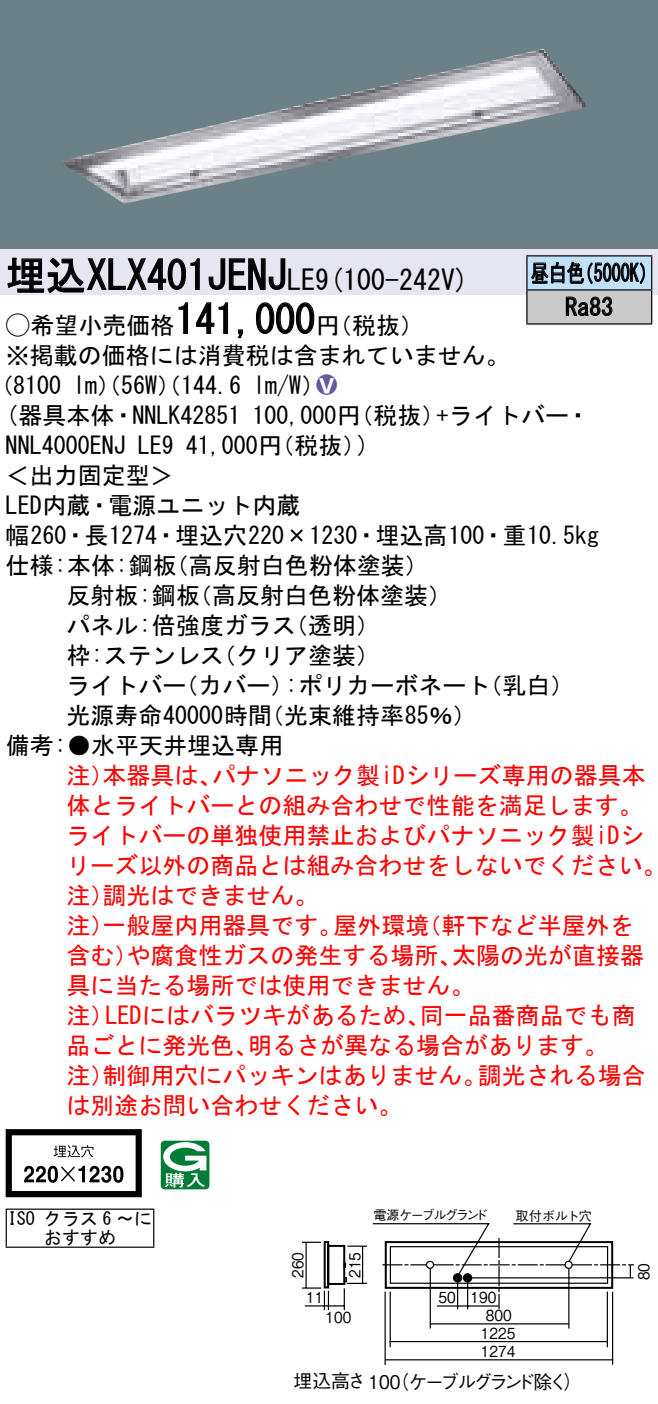
<style>
.page{position:relative;width:658px;height:1404px;background:#fff}
.page>*{position:absolute;margin:0;border:0;box-sizing:border-box;transform-origin:0 0}
.t1{font:40px "MS Gothic";color:#000}
.t2{font:28px "MS Gothic";color:#000}
.t3{font:24px/30px "MS Gothic";color:#000}
.t4{font:24px/30px "MS Gothic";color:#f00}
.t5{font:24px/34px "MS Gothic";color:#000;scale:.75 1}
.t6{font:24px "Ford Classification 1";color:#635aa0}
.t7{font:18.8px "Gothic BBB Pro Medium 90 pv RKSJ H";letter-spacing:-.16em;color:#000}
.t8{font:18.8px "Gothic BBB Pro Medium 90 pv RKSJ H";color:#000}
.t9{font:18.8px "Gothic BBB Pro Medium 90 pv RKSJ H";letter-spacing:-.115em;color:#000}
.t10{font:18px "MS Gothic";color:#000}
.t11{font:15.2px/18px "Gothic BBB Pro Medium 90 pv RKSJ H";color:#000;text-align:center;scale:.9 1}
.t12{font:13.2px "Gothic BBB Pro Medium 90 pv RKSJ H";letter-spacing:-.15em;color:#000}
.t13{font:13.2px "Gothic BBB Pro Medium 90 pv RKSJ H";letter-spacing:-.095em;color:#000}
.s1{font-size:28px}
.s2{font-family:"Ford Classification 1"}
.s3{color:#fff}
</style>
<div class="page">
<div style="left:0;top:0;width:658px;height:249px;background:#6c8087"></div>
<img style="left:62px;top:49px;width:524px;height:155px">
<div style="left:0;top:249px;width:658px;height:46px;background:#e6e5f2"></div>
<svg style="left:7px;top:257px;width:193px;height:37px"></svg>
<svg style="left:208px;top:258px;width:78px;height:32px"></svg>
<svg style="left:178px;top:302px;width:10px;height:32px"></svg>
<svg style="left:195px;top:302px;width:33px;height:32px"></svg>
<svg style="left:238px;top:329px;width:5px;height:10px"></svg>
<svg style="left:256px;top:302px;width:59px;height:32px"></svg>
<svg style="left:6px;top:1129px;width:136px;height:67px"></svg>
<svg style="left:113px;top:1165px;width:10px;height:17px"></svg>
<svg style="left:116px;top:1168px;width:4px;height:11px"></svg>
<svg style="left:161px;top:1140px;width:48px;height:49px"></svg>
<hr style="left:6px;top:1208px;width:148px;height:1px;background:#000">
<hr style="left:6px;top:1209px;width:1px;height:37px;background:#000">
<hr style="left:153px;top:1209px;width:1px;height:37px;background:#000">
<hr style="left:6px;top:1246px;width:148px;height:1px;background:#000">
<div style="left:527px;top:256px;width:124px;height:34px;background:#c1e1fa"></div>
<div style="left:527px;top:290px;width:124px;height:34px;background:#cacaca"></div>
<hr style="left:526px;top:255px;width:126px;height:1px;background:#000">
<hr style="left:526px;top:256px;width:1px;height:33px;background:#000">
<hr style="left:651px;top:256px;width:1px;height:33px;background:#000">
<hr style="left:526px;top:289px;width:126px;height:1px;background:#000">
<hr style="left:526px;top:290px;width:1px;height:33px;background:#000">
<hr style="left:651px;top:290px;width:1px;height:33px;background:#000">
<hr style="left:526px;top:323px;width:126px;height:1px;background:#000">
<svg style="left:531px;top:261px;width:114px;height:23px"></svg>
<svg style="left:565px;top:296px;width:47px;height:20px"></svg>
<hr style="left:384px;top:1291px;width:2px;height:73px;background:#000">
<hr style="left:430px;top:1322px;width:139px;height:2px;background:#000">
<hr style="left:389px;top:1340px;width:218px;height:1px;background:#000">
<hr style="left:385px;top:1358px;width:228px;height:2px;background:#000">
<hr style="left:429px;top:1267px;width:2px;height:61px;background:#000">
<hr style="left:606px;top:1291px;width:2px;height:56px;background:#000">
<hr style="left:389px;top:1291px;width:2px;height:56px;background:#000">
<hr style="left:612px;top:1291px;width:1px;height:73px;background:#000">
<hr style="left:568px;top:1267px;width:1px;height:61px;background:#000">
<svg style="left:302px;top:1223px;width:332px;height:86px"></svg>
<h1 class="t1" style="left:6px;top:255px;width:311px">埋込XLX401JENJ<span class="s1">LE</span></h1>
<p class="t2" style="left:315px;top:265px;width:155px">(9 100-242 (V</p>
<h1 class="t1" style="left:175px;top:299px;width:141px">141,000</h1>
<p class="t3" style="left:6px;top:310px;width:506px"><span class="s2">A</span>希望小売価格<br>※掲載の価格には消費税は含まれていません。</p>
<p class="t6" style="left:316px;top:372px;width:22px">2<span class="s3">8</span></p>
<p class="t3" style="left:316px;top:310px;width:109px">（円税抜(</p>
<p class="t3" style="left:253px;top:370px;width:73px">l m (W/</p>
<p class="t3" style="left:-11px;top:370px;width:74px">（8100</p>
<p class="t3" style="left:73px;top:370px;width:170px">lm）（56 ）（W 144.6</p>
<p class="t5" style="left:565px;top:256px;width:65px;text-indent:-34px">昼白色<br>Ra83</p>
<p class="t5" style="left:575px;top:256px;width:109px">（5000 (K</p>
<p class="t3" style="left:6px;top:400px;width:236px">(器具本体・NNLK42851</p>
<p class="t3" style="left:436px;top:400px;width:155px">+ライトバー・</p>
<p class="t3" style="left:252px;top:400px;width:194px">100,000 （円税抜）</p>
<p class="t3" style="left:186px;top:430px;width:182px">41,000 （円税抜(</p>
<p class="t3" style="left:357px;top:430px;width:13px">(</p>
<p class="t3" style="left:6px;top:430px;width:121px">NNL4000ENJ</p>
<p class="t3" style="left:6px;top:460px;width:169px">＜出力固定型&lt;</p>
<p class="t3" style="left:6px;top:490px;width:296px">LED内蔵・電源ユニット内蔵</p>
<p class="t3" style="left:6px;top:520px;width:595px">幅260・長1274・埋込穴220×1230・埋込高100・重10.5kg</p>
<p class="t3" style="left:165px;top:550px;width:266px">（高反射白色粉体塗装(</p>
<p class="t3" style="left:138px;top:430px;width:37px">LE9</p>
<p class="t3" style="left:6px;top:550px;width:172px">仕様:本体:鋼板</p>
<p class="t3" style="left:188px;top:580px;width:266px">（高反射白色粉体塗装(</p>
<p class="t3" style="left:66px;top:580px;width:135px">反射板:鋼板</p>
<p class="t3" style="left:212px;top:610px;width:170px;text-indent:-145px">パネル:倍強度ガラス<br>（クリア塗装(</p>
<p class="t3" style="left:284px;top:610px;width:97px">（透明(</p>
<p class="t3" style="left:66px;top:640px;width:159px">枠:ステンレス</p>
<p class="t3" style="left:66px;top:670px;width:121px">ライトバー</p>
<p class="t3" style="left:174px;top:670px;width:121px">（カバー）</p>
<p class="t3" style="left:285px;top:670px;width:206px">:ポリカーボネート</p>
<p class="t3" style="left:478px;top:670px;width:97px">（乳白(</p>
<p class="t3" style="left:6px;top:700px;width:279px;text-indent:61px">光源寿命40000時間備考 ●: 水平天井埋込専用</p>
<p class="t4" style="left:212px;top:760px;width:435px">パナソニック製iDシリーズ専用の器具本</p>
<p class="t3" style="left:260px;top:700px;width:218px">（光束維持率85％(</p>
<p class="t4" style="left:66px;top:760px;width:49px">注）</p>
<p class="t4" style="left:66px;top:790px;width:577px">体とライトバーとの組み合わせで性能を満足します。</p>
<p class="t4" style="left:66px;top:820px;width:579px">ライトバーの単独使用禁止およびパナソニック製iDシ</p>
<p class="t4" style="left:66px;top:850px;width:601px">リーズ以外の商品とは組み合わせをしないでください。</p>
<p class="t4" style="left:102px;top:880px;width:217px">調光はできません。</p>
<p class="t4" style="left:102px;top:760px;width:121px">本器具は、</p>
<p class="t4" style="left:66px;top:880px;width:49px">注）</p>
<p class="t4" style="left:102px;top:910px;width:241px">一般屋内用器具です。</p>
<p class="t4" style="left:333px;top:910px;width:97px">屋外環境</p>
<p class="t4" style="left:417px;top:910px;width:217px">（軒下など半屋外を</p>
<p class="t4" style="left:66px;top:910px;width:49px">注）</p>
<p class="t4" style="left:126px;top:940px;width:337px">や腐食性ガスの発生する場所、</p>
<p class="t4" style="left:452px;top:940px;width:194px">太陽の光が直接器</p>
<p class="t4" style="left:66px;top:940px;width:73px">含む）</p>
<p class="t4" style="left:66px;top:970px;width:409px">具に当たる場所では使用できません。</p>
<p class="t4" style="left:420px;top:1000px;width:217px">同一品番商品でも商</p>
<p class="t4" style="left:105px;top:1000px;width:326px">LEDにはバラツキがあるため、</p>
<p class="t4" style="left:66px;top:1000px;width:49px">注）</p>
<p class="t4" style="left:66px;top:1030px;width:193px">品ごとに発光色、</p>
<p class="t4" style="left:248px;top:1030px;width:362px">明るさが異なる場合があります。</p>
<p class="t4" style="left:102px;top:1060px;width:385px">制御用穴にパッキンはありません。</p>
<p class="t4" style="left:66px;top:1060px;width:337px">注）<br>は別途お問い合わせください。</p>
<p class="t4" style="left:477px;top:1060px;width:169px">調光される場合</p>
<p class="t10" style="left:8px;top:1209px;width:29px">ISO</p>
<p class="t10" style="left:44px;top:1209px;width:109px">クラス 6 〜に</p>
<p class="t10" style="left:44px;top:1228px;width:73px">おすすめ</p>
<p class="t11" style="left:287px;top:1277px;width:30px;rotate:-90deg">260</p>
<p class="t11" style="left:344px;top:1277px;width:30px;rotate:-90deg">215</p>
<p class="t11" style="left:325px;top:1305px;width:30px">100</p>
<p class="t11" style="left:306px;top:1286px;width:21px">11</p>
<p class="t12" style="left:373px;top:1204px;width:116px">電源ケーブルグランド</p>
<p class="t13" style="left:515px;top:1204px;width:78px">取付ボルト穴</p>
<p class="t11" style="left:438px;top:1286px;width:21px">50</p>
<p class="t11" style="left:470px;top:1286px;width:30px">190</p>
<p class="t11" style="left:481px;top:1303px;width:40px">800<br>1225<br>1274</p>
<p class="t7" style="left:390px;top:1366px;width:178px">（ケーブルグランド除く</p>
<p class="t8" style="left:293px;top:1365px;width:108px">埋込高さ100</p>
<p class="t9" style="left:563px;top:1366px;width:20px">(</p>
<p class="t11" style="left:633px;top:1279px;width:21px;rotate:-90deg">80</p>
</div>
